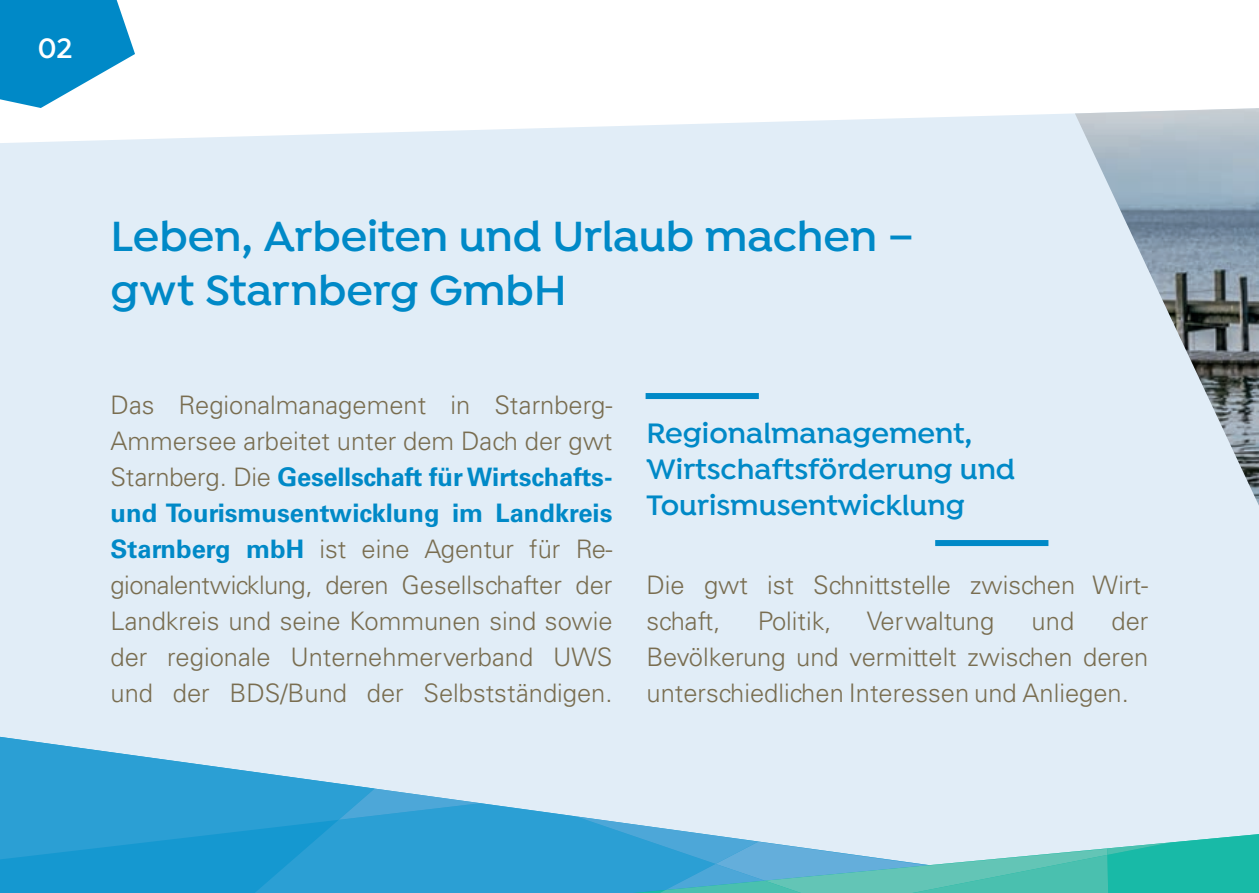
<style>
.page{position:relative;width:1259px;height:893px;background:#fff}
.page>*{position:absolute;margin:0;border:0;box-sizing:border-box;transform-origin:0 0}
.t1{font:600 45px/54px "Isidora";letter-spacing:-.005em;color:#0089c7}
.t2{font:600 30px/36px "Isidora";color:#0089c7}
.t3{font:600 30px "Isidora";color:#fff}
.t4{font:300 25.5px/36px "Univers LT Std";color:#796d50;text-align:justify}
.s1{font-weight:700;color:#0089c7}
</style>
<div class="page">
<div style="left:0;top:113px;width:1259px;height:675px;background:#e1edf7"></div>
<svg style="left:0;top:0;width:135px;height:108px"></svg>
<img style="left:1075px;top:108px;width:184px;height:398px">
<div style="left:645px;top:393px;width:114px;height:6px;background:#0089c7"></div>
<div style="left:935px;top:540px;width:113px;height:6px;background:#0089c7"></div>
<svg style="left:0;top:737px;width:1131px;height:156px;background:#bbddef"></svg>
<svg style="left:255px;top:859px;width:84px;height:34px;background:#259dd3"></svg>
<svg style="left:0;top:737px;width:375px;height:122px;background:#50afdb"></svg>
<svg style="left:339px;top:788px;width:920px;height:105px;background:#81c7dc"></svg>
<p class="t3" style="left:38px;top:30px;width:36px">02</p>
<h1 class="t1" style="left:111px;top:212px;width:805px">Leben, Arbeiten und Urlaub machen – gwt Starnberg GmbH</h1>
<p class="t4" style="left:111px;top:387px;width:503px">Das Regionalmanagement in Starnberg-Ammersee arbeitet unter dem Dach der gwt Starnberg. Die <span class="s1">Gesellschaft für Wirtschafts&shy;und Tourismusentwicklung im Landkreis Starnberg mbH</span> ist eine Agentur für Re&shy;gionalentwicklung, deren Gesellschafter der Landkreis und seine Kommunen sind sowie der regionale Unternehmerverband UWS und der BDS/Bund der Selbstständigen.</p>
<p class="t2" style="left:646px;top:416px;width:370px">Regionalmanagement,<br>Wirtschaftsförderung und<br>Tourismusentwicklung</p>
<p class="t4" style="left:646px;top:567px;width:503px">Die gwt ist Schnittstelle zwischen Wirt&shy;schaft,</p>
<p class="t4" style="left:758px;top:603px;width:75px">Politik,</p>
<p class="t4" style="left:867px;top:603px;width:129px">Verwaltung</p>
<p class="t4" style="left:1031px;top:603px;width:44px">und</p>
<p class="t4" style="left:646px;top:603px;width:503px;text-indent:465px">der Bevölkerung und vermittelt zwischen deren unterschiedlichen Interessen und Anliegen.</p>
</div>
